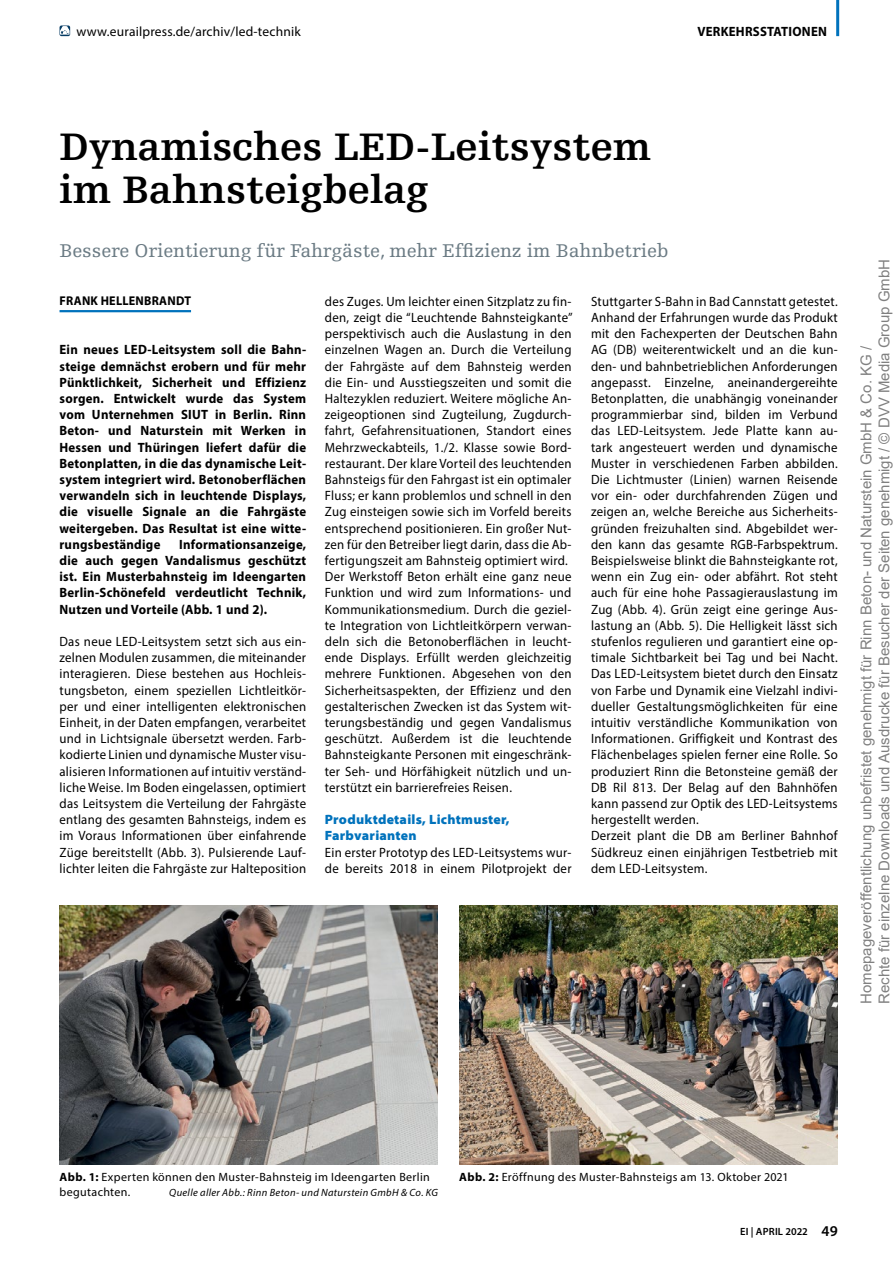
<style>
.page{position:relative;width:893px;height:1263px;background:#fff}
.page>*{position:absolute;margin:0;border:0;box-sizing:border-box;transform-origin:0 0}
.t1{font:700 40.5px/43.5px "Egyptienne FLT Std";color:#000}
.t2{font:19.5px "Egyptienne FLT Std";letter-spacing:-.005em;color:#6b7b84}
.t3{font:15px/18px "Arial";color:rgb(0 0 0/.5)}
.t4{font:13.5px/16.2px "Myriad Pro";letter-spacing:.02em;color:#000;scale:.95 1}
.t5{font:700 13.5px/16.2px "Myriad Pro";letter-spacing:.02em;color:#000;text-align:justify;scale:.95 1}
.t6{font:900 semi-expanded 13.5px/16.2px "Myriad Pro";letter-spacing:.02em;color:#0072bc;scale:.95 1}
.t7{font:13.5px "Myriad Pro";letter-spacing:.02em;color:#000}
.t8{font:700 12.75px "Myriad Pro";letter-spacing:.02em;color:#000;scale:.95 1}
.t9{font:12px/15.8px "Myriad Pro";letter-spacing:.03em;color:#000}
.t10{font:italic 10.5px "Myriad Pro";letter-spacing:.03em;color:#000}
.t11{font:600 10.5px "Myriad Pro";letter-spacing:.02em;color:#000}
.s1{font-weight:700}
.s2{font-size:15px}
</style>
<div class="page">
<hr style="left:836px;top:0;width:3px;height:36px;background:#0072bc">
<div style="left:60px;top:26px;width:10px;height:10px;background:#a0b5c4;border-radius:2px"></div>
<svg style="left:60px;top:26px;width:9px;height:8px"></svg>
<hr style="left:60px;top:310px;width:131px;height:2px;background:#0072bc">
<img style="left:60px;top:905px;width:378px;height:259px">
<img style="left:459px;top:905px;width:379px;height:259px">
<p class="t7" style="left:77px;top:23px;width:226px">www.eurailpress.de/archiv/led-technik</p>
<p class="t5" style="left:697px;top:23px;width:138px">VERKEHRSSTATIONEN</p>
<h1 class="t1" style="left:60px;top:126px;width:593px">Dynamisches LED-Leitsystem im Bahnsteigbelag</h1>
<h2 class="t2" style="left:60px;top:240px;width:611px">Bessere Orientierung für Fahrgäste, mehr Effizienz im Bahnbetrieb</h2>
<p class="t8" style="left:60px;top:292px;width:140px">FRANK HELLENBRANDT</p>
<p class="t4" style="left:325px;top:293px;width:262px">des Zuges. Um leichter einen Sitzplatz zu fin&shy;den, zeigt die “Leuchtende Bahnsteigkante” perspektivisch auch die Auslastung in den einzelnen Wagen an. Durch die Verteilung der Fahrgäste auf dem Bahnsteig werden die Ein- und Ausstiegszeiten und somit die Haltezyklen reduziert. Weitere mögliche An&shy;zeigeoptionen sind Zugteilung, Zugdurch&shy;fahrt, Gefahrensituationen, Standort eines Mehrzweckabteils, 1./2. Klasse sowie Bord&shy;restaurant. Der klare Vorteil des leuchtenden Bahnsteigs für den Fahrgast ist ein optimaler Fluss; er kann problemlos und schnell in den Zug einsteigen sowie sich im Vorfeld bereits entsprechend positionieren. Ein großer Nut&shy;zen für den Betreiber liegt darin, dass die Ab&shy;fertigungszeit am Bahnsteig optimiert wird.<br>Der Werkstoff Beton erhält eine ganz neue Funktion und wird zum Informations- und Kommunikationsmedium. Durch die geziel&shy;te Integration von Lichtleitkörpern verwan&shy;deln sich die Betonoberflächen in leucht&shy;ende Displays. Erfüllt werden gleichzeitig mehrere Funktionen. Abgesehen von den Sicherheitsaspekten, der Effizienz und den gestalterischen Zwecken ist das System wit&shy;terungsbeständig und gegen Vandalismus geschützt. Außerdem ist die leuchtende Bahnsteigkante Personen mit eingeschränk&shy;ter Seh- und Hörfähigkeit nützlich und un&shy;terstützt ein barrierefreies Reisen.</p>
<p class="t6" style="left:325px;top:812px;width:196px">Produktdetails, Lichtmuster,<br>Farbvarianten</p>
<p class="t4" style="left:325px;top:844px;width:261px">Ein erster Prototyp des LED-Leitsystems wur&shy;de bereits 2018 in einem Pilotprojekt der</p>
<p class="t4" style="left:591px;top:293px;width:261px">Stuttgarter S-Bahn in Bad Cannstatt getestet.<br>Anhand der Erfahrungen wurde das Produkt mit den Fachexperten der Deutschen Bahn AG (DB) weiterentwickelt und an die kun&shy;den- und bahnbetrieblichen Anforderungen angepasst. Einzelne, aneinandergereihte Betonplatten, die unabhängig voneinander programmierbar sind, bilden im Verbund das LED-Leitsystem. Jede Platte kann au&shy;tark angesteuert werden und dynamische Muster in verschiedenen Farben abbilden.<br>Die Lichtmuster (Linien) warnen Reisende vor ein- oder durchfahrenden Zügen und zeigen an, welche Bereiche aus Sicherheits&shy;gründen freizuhalten sind. Abgebildet wer&shy;den kann das gesamte RGB-Farbspektrum.<br>Beispielsweise blinkt die Bahnsteigkante rot, wenn ein Zug ein- oder abfährt. Rot steht auch für eine hohe Passagierauslastung im Zug (Abb. 4). Grün zeigt eine geringe Aus&shy;lastung an (Abb. 5). Die Helligkeit lässt sich stufenlos regulieren und garantiert eine op&shy;timale Sichtbarkeit bei Tag und bei Nacht.<br>Das LED-Leitsystem bietet durch den Einsatz von Farbe und Dynamik eine Vielzahl indivi&shy;dueller Gestaltungsmöglichkeiten für eine intuitiv verständliche Kommunikation von Informationen. Griffigkeit und Kontrast des Flächenbelages spielen ferner eine Rolle. So produziert Rinn die Betonsteine gemäß der DB Ril 813. Der Belag auf den Bahnhöfen kann passend zur Optik des LED-Leitsystems hergestellt werden.<br>Derzeit plant die DB am Berliner Bahnhof Südkreuz einen einjährigen Testbetrieb mit dem LED-Leitsystem.</p>
<p class="t5" style="left:60px;top:341px;width:261px">Ein neues LED-Leitsystem soll die Bahn&shy;steige demnächst erobern und für mehr Pünktlichkeit, Sicherheit und Effizienz sorgen. Entwickelt wurde das System vom Unternehmen SIUT in Berlin. Rinn Beton- und Naturstein mit Werken in Hessen und Thüringen liefert dafür die Betonplatten, in die das dynamische Leit&shy;system integriert wird. Betonoberflächen verwandeln sich in leuchtende Displays, die visuelle Signale an die Fahrgäste weitergeben. Das Resultat ist eine witte&shy;rungsbeständige</p>
<p class="t5" style="left:60px;top:536px;width:261px;text-indent:120px">Informationsanzeige, die auch gegen Vandalismus geschützt ist. Ein Musterbahnsteig im Ideengarten Berlin-Schönefeld verdeutlicht Technik, Nutzen und Vorteile (Abb. 1 und 2).</p>
<p class="t4" style="left:60px;top:633px;width:261px;text-align:justify">Das neue LED-Leitsystem setzt sich aus ein&shy;zelnen Modulen zusammen, die miteinander interagieren. Diese bestehen aus Hochleis&shy;tungsbeton, einem speziellen Lichtleitkör&shy;per und einer intelligenten elektronischen Einheit, in der Daten empfangen, verarbeitet und in Lichtsignale übersetzt werden. Farb&shy;kodierte Linien und dynamische Muster visu&shy;alisieren Informationen auf intuitiv verständ&shy;liche Weise. Im Boden eingelassen, optimiert das Leitsystem die Verteilung der Fahrgäste entlang des gesamten Bahnsteigs, indem es im Voraus Informationen über einfahrende Züge bereitstellt (Abb. 3). Pulsierende Lauf&shy;lichter leiten die Fahrgäste zur Halteposition</p>
<p class="t3" style="left:857px;top:1004px;width:746px;rotate:-90deg">Homepageveröffentlichung unbefristet genehmigt für Rinn Beton- und Naturstein GmbH &amp; Co. KG /<br>Rechte für einzelne Downloads und Ausdrucke für Besucher der Seiten genehmigt / © DVV Media Group GmbH</p>
<p class="t9" style="left:60px;top:1168px;width:372px"><span class="s1">Abb. 1:</span> Experten können den Muster-Bahnsteig im Ideengarten Berlin begutachten.</p>
<p class="t10" style="left:169px;top:1186px;width:270px">Quelle aller Abb.: Rinn Beton- und Naturstein GmbH &amp; Co. KG</p>
<p class="t9" style="left:459px;top:1168px;width:331px"><span class="s1">Abb. 2:</span> Eröffnung des Muster-Bahnsteigs am 13. Oktober 2021</p>
<p class="t11" style="left:740px;top:1225px;width:99px">EI | APRIL 2022 <span class="s2">49</span></p>
</div>
